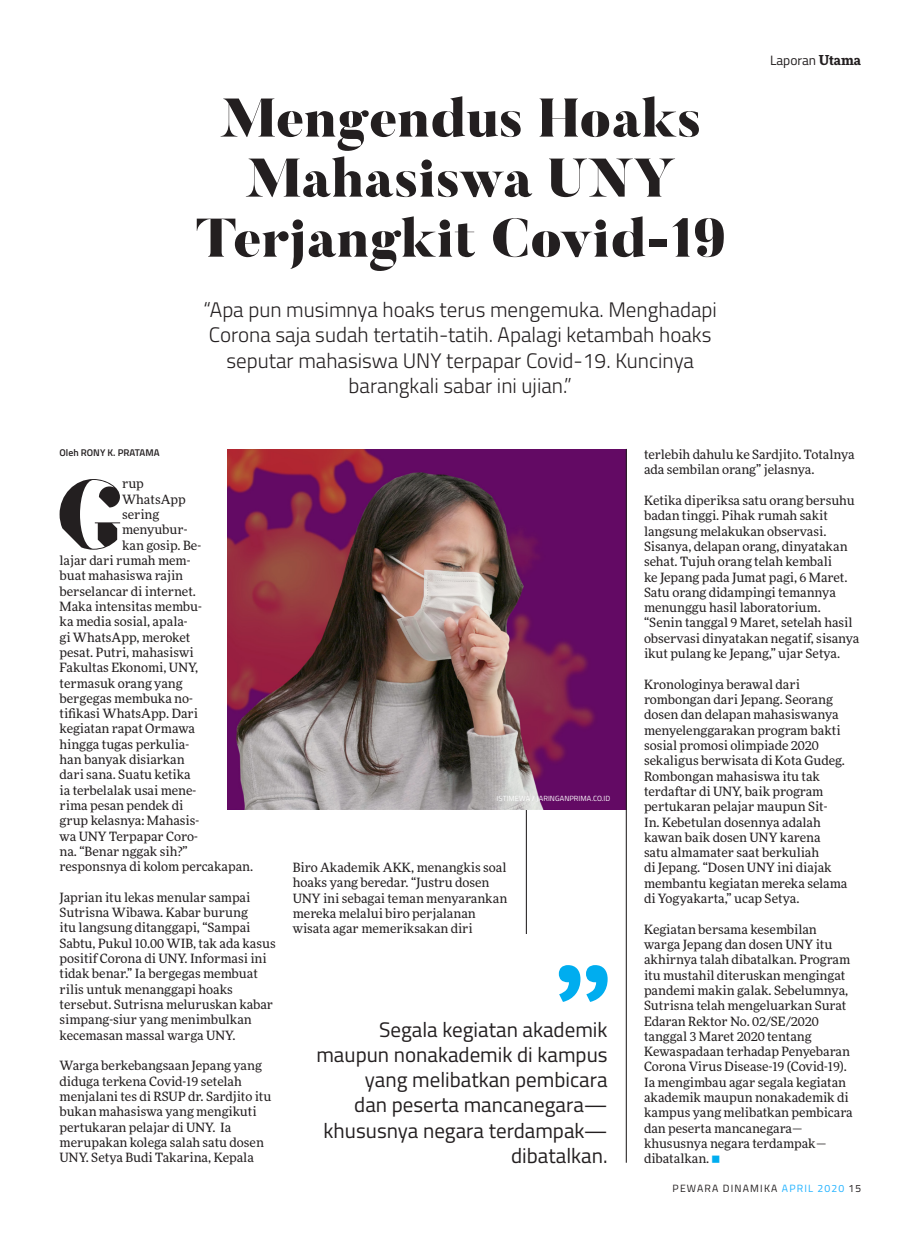
<style>
.page{position:relative;width:915px;height:1234px;background:#fff}
.page>*{position:absolute;margin:0;border:0;box-sizing:border-box;transform-origin:0 0}
.bt_2{font:900 95.4px "SF Kingston";color:#231f20}
.t1{font:900 54px "Butler";color:#231f20}
.bt_1{font:300 21px/25.2px "Titillium";color:#231f20;text-align:center}
.bt_1-2{font:21px/25.2px "Titillium";color:#231f20;text-align:right}
.t2{font:13.5px "Titillium";color:#231f20}
.bt_1-3{font:12.75px/15.3px "More Pro";color:#231f20}
.bt_2-2{font:12.75px "More Pro";color:#231f20}
.t3{font:10.5px "Titillium";letter-spacing:.11em;color:#231f20}
.t4{font:600 9.75px "Titillium";color:#231f20}
.t5{font:7.5px "Titillium";letter-spacing:.01em;color:#fff}
.s1{font-family:"More Pro";font-weight:700}
.s2{color:#20b2ff}
.s3{font-family:"Titillium Text 22 L"}
</style>
<div class="page">
<hr style="left:525px;top:449px;width:1px;height:484px;background:#231f20">
<img style="left:227px;top:449px;width:398px;height:360px">
<svg style="left:558px;top:965px;width:49px;height:36px"></svg>
<hr style="left:625px;top:449px;width:1px;height:713px;background:#231f20">
<p class="t1" style="left:220px;top:84px;width:482px">Mengendus Hoaks</p>
<p class="t1" style="left:245px;top:144px;width:432px">Mahasiswa UNY</p>
<p class="t1" style="left:196px;top:204px;width:531px">Terjangkit Covid-19</p>
<p class="bt_1" style="left:203px;top:296px;width:515px">“Apa pun musimnya hoaks terus mengemuka. Menghadapi Corona saja sudah tertatih-tatih. Apalagi ketambah hoaks seputar mahasiswa UNY terpapar Covid-19. Kuncinya barangkali sabar ini ujian.”</p>
<p class="t2" style="left:769px;top:50px;width:92px">Laporan <span class="s1">Utama</span></p>
<p class="t4" style="left:60px;top:445px;width:101px">Oleh RONY K. PRATAMA</p>
<p class="bt_2" style="left:56px;top:445px;width:68px">G</p>
<p class="bt_2-2" style="left:122px;top:475px;width:23px">rup</p>
<p class="bt_2-2" style="left:122px;top:490px;width:65px">WhatsApp</p>
<p class="bt_2-2" style="left:122px;top:505px;width:39px">sering</p>
<p class="bt_2-2" style="left:122px;top:521px;width:67px">menyubur-</p>
<p class="bt_2-2" style="left:122px;top:536px;width:80px">kan gosip. Be-</p>
<p class="bt_2-2" style="left:60px;top:551px;width:132px">lajar dari rumah mem-</p>
<p class="bt_2-2" style="left:60px;top:567px;width:125px">buat mahasiswa rajin</p>
<p class="bt_2-2" style="left:60px;top:582px;width:138px">berselancar di internet.</p>
<p class="bt_2-2" style="left:60px;top:597px;width:144px">Maka intensitas membu-</p>
<p class="bt_2-2" style="left:60px;top:613px;width:129px">ka media sosial, apala-</p>
<p class="bt_2-2" style="left:60px;top:628px;width:132px">gi WhatsApp, meroket</p>
<p class="bt_2-2" style="left:60px;top:643px;width:135px">pesat. Putri, mahasiswi</p>
<p class="bt_2-2" style="left:60px;top:658px;width:140px">Fakultas Ekonomi, UNY,</p>
<p class="bt_2-2" style="left:60px;top:674px;width:124px">termasuk orang yang</p>
<p class="bt_2-2" style="left:60px;top:689px;width:135px">bergegas membuka no-</p>
<p class="bt_2-2" style="left:60px;top:704px;width:140px">tifikasi WhatsApp. Dari</p>
<p class="bt_2-2" style="left:60px;top:720px;width:137px">kegiatan rapat Ormawa</p>
<p class="bt_2-2" style="left:60px;top:735px;width:131px">hingga tugas perkulia-</p>
<p class="bt_2-2" style="left:60px;top:750px;width:127px">han banyak disiarkan</p>
<p class="bt_2-2" style="left:60px;top:766px;width:133px">dari sana. Suatu ketika</p>
<p class="bt_2-2" style="left:60px;top:781px;width:137px">ia terbelalak usai mene-</p>
<p class="bt_2-2" style="left:60px;top:796px;width:125px">rima pesan pendek di</p>
<p class="bt_2-2" style="left:60px;top:811px;width:141px">grup kelasnya: Mahasis-</p>
<p class="bt_2-2" style="left:60px;top:827px;width:140px">wa UNY Terpapar Coro-</p>
<p class="bt_2-2" style="left:60px;top:842px;width:130px">na. “Benar nggak sih?”</p>
<p class="bt_2-2" style="left:60px;top:857px;width:195px">responsnya di kolom percakapan.</p>
<p class="bt_1-3" style="left:60px;top:888px;width:217px">Japrian itu lekas menular sampai Sutrisna Wibawa. Kabar burung<br>itu langsung ditanggapi, “Sampai Sabtu, Pukul 10.00 WIB, tak ada kasus positif Corona di UNY. Informasi ini tidak benar.” Ia bergegas membuat rilis untuk menanggapi hoaks tersebut. Sutrisna meluruskan kabar simpang-siur yang menimbulkan kecemasan massal warga UNY.</p>
<p class="bt_1-3" style="left:60px;top:1057px;width:213px">Warga berkebangsaan Jepang yang diduga terkena Covid-19 setelah menjalani tes di RSUP dr. Sardjito itu bukan mahasiswa yang mengikuti pertukaran pelajar di UNY. Ia merupakan kolega salah satu dosen UNY. Setya Budi Takarina, Kepala</p>
<p class="t5" style="left:496px;top:793px;width:115px">ISTIMEWA / JARINGANPRIMA.CO.ID</p>
<p class="bt_1-3" style="left:293px;top:859px;width:216px">Biro Akademik AKK, menangkis soal hoaks yang beredar. “Justru dosen UNY ini sebagai teman menyarankan mereka melalui biro perjalanan wisata agar memeriksakan diri</p>
<p class="bt_1-2" style="left:316px;top:1015px;width:292px">Segala kegiatan akademik maupun nonakademik di kampus yang melibatkan pembicara<br>dan peserta mancanegara— khususnya negara terdampak— dibatalkan.</p>
<p class="bt_1-3" style="left:643px;top:446px;width:212px">terlebih dahulu ke Sardjito. Totalnya ada sembilan orang” jelasnya.</p>
<p class="bt_1-3" style="left:643px;top:492px;width:217px">Ketika diperiksa satu orang bersuhu badan tinggi. Pihak rumah sakit langsung melakukan observasi.<br>Sisanya, delapan orang, dinyatakan sehat. Tujuh orang telah kembali<br>ke Jepang pada Jumat pagi, 6 Maret.<br>Satu orang didampingi temannya menunggu hasil laboratorium. “Senin tanggal 9 Maret, setelah hasil observasi dinyatakan negatif, sisanya ikut pulang ke Jepang,” ujar Setya.</p>
<p class="bt_1-3" style="left:643px;top:675px;width:205px">Kronologinya berawal dari rombongan dari Jepang. Seorang dosen dan delapan mahasiswanya menyelenggarakan program bakti sosial promosi olimpiade 2020 sekaligus berwisata di Kota Gudeg.<br>Rombongan mahasiswa itu tak terdaftar di UNY, baik program pertukaran pelajar maupun Sit-<br>In. Kebetulan dosennya adalah kawan baik dosen UNY karena satu almamater saat berkuliah<br>di Jepang. “Dosen UNY ini diajak membantu kegiatan mereka selama di Yogyakarta,” ucap Setya.</p>
<p class="bt_1-3" style="left:643px;top:920px;width:210px">Kegiatan bersama kesembilan warga Jepang dan dosen UNY itu akhirnya talah dibatalkan. Program itu mustahil diteruskan mengingat pandemi makin galak. Sebelumnya,<br>Sutrisna telah mengeluarkan Surat<br>Edaran Rektor No. 02/SE/2020 tanggal 3 Maret 2020 tentang<br>Kewaspadaan terhadap Penyebaran<br>Corona Virus Disease-19 (Covid-19).<br>Ia mengimbau agar segala kegiatan akademik maupun nonakademik di kampus yang melibatkan pembicara dan peserta mancanegara— khususnya negara terdampak— dibatalkan.</p>
<p class="t3" style="left:672px;top:1180px;width:190px">PEWARA DINAMIKA <span class="s2">APRIL 2020</span> <span class="s3">15</span></p>
</div>
